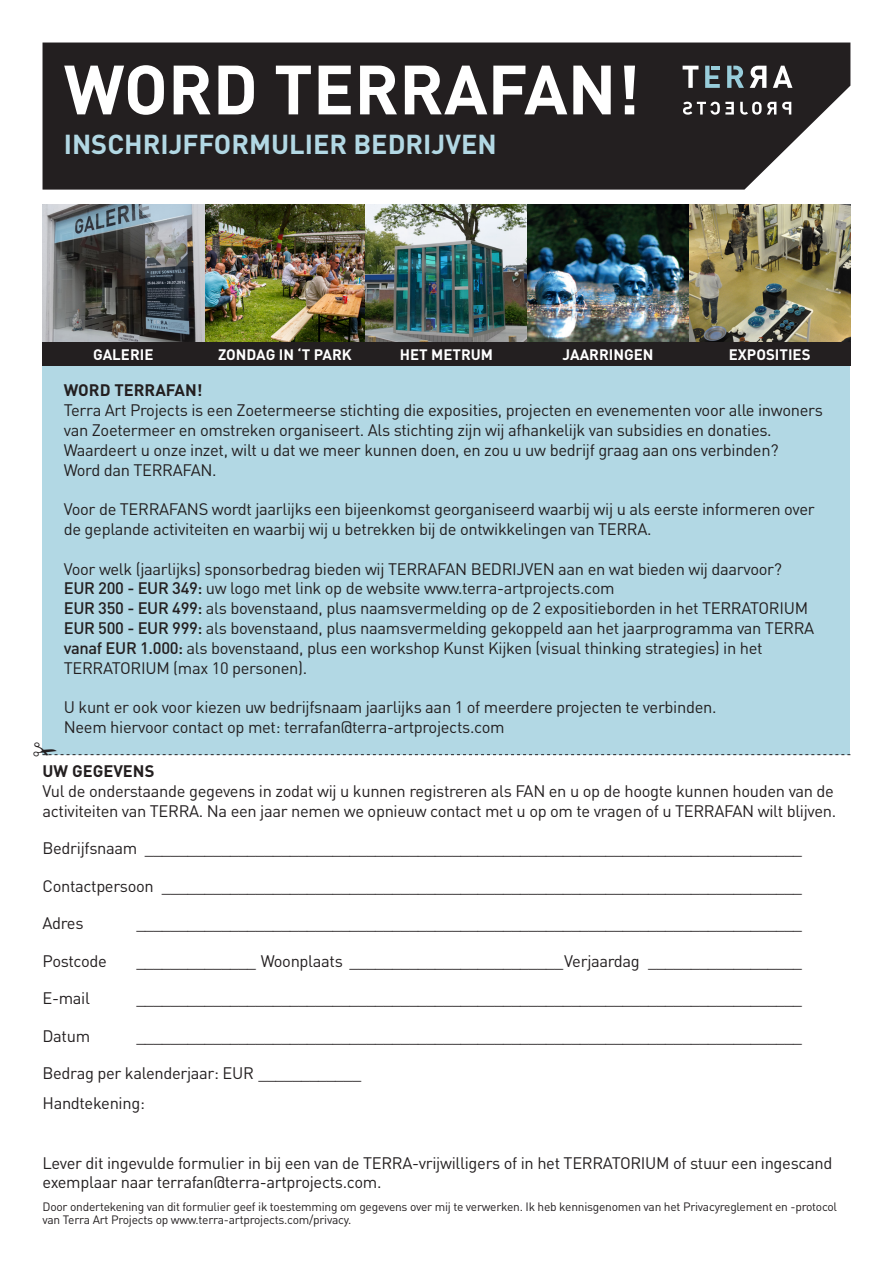
<style>
.page{position:relative;width:893px;height:1263px;background:#fff}
.page>*{position:absolute;margin:0;border:0;box-sizing:border-box;transform-origin:0 0}
.t1{font:700 68.55px "DIN";color:#fff}
.t2{font:700 27.15px "DIN";color:#b2d8e4}
.t3{font:16.5px/19.8px "DIN";letter-spacing:-.02em;color:#231f20}
.t4{font:700 16.5px "DIN";color:#231f20}
.t5{font:700 15px "DIN";color:#fff}
.t6{font:12px/13.5px "DIN";letter-spacing:-.02em;color:#231f20}
.s1{font-weight:500}
</style>
<div class="page">
<div style="left:43px;top:366px;width:807px;height:388px;background:#b2d8e4"></div>
<div style="left:43px;top:43px;width:807px;height:147px;background:#231f20"></div>
<svg style="left:750px;top:66px;width:16px;height:22px"></svg>
<svg style="left:773px;top:66px;width:19px;height:22px"></svg>
<svg style="left:683px;top:66px;width:15px;height:22px"></svg>
<svg style="left:782px;top:102px;width:9px;height:13px"></svg>
<svg style="left:740px;top:102px;width:36px;height:13px"></svg>
<svg style="left:683px;top:102px;width:51px;height:13px"></svg>
<svg style="left:705px;top:66px;width:15px;height:22px"></svg>
<svg style="left:727px;top:66px;width:17px;height:22px"></svg>
<img style="left:43px;top:204px;width:807px;height:138px">
<div style="left:43px;top:342px;width:161px;height:24px;background:#231f20"></div>
<div style="left:204px;top:342px;width:162px;height:24px;background:#231f20"></div>
<div style="left:366px;top:342px;width:161px;height:24px;background:#231f20"></div>
<div style="left:527px;top:342px;width:162px;height:24px;background:#231f20"></div>
<div style="left:689px;top:342px;width:161px;height:24px;background:#231f20"></div>
<svg style="left:42px;top:742px;width:808px;height:14px"></svg>
<p class="t1" style="left:64px;top:45px;width:578px">WORD TERRAFAN!</p>
<p class="t2" style="left:64px;top:126px;width:434px">INSCHRIJFFORMULIER BEDRIJVEN</p>
<p class="t5" style="left:93px;top:345px;width:62px">GALERIE</p>
<p class="t5" style="left:218px;top:345px;width:135px">ZONDAG IN ‘T PARK</p>
<p class="t5" style="left:400px;top:345px;width:95px">HET METRUM</p>
<p class="t5" style="left:563px;top:345px;width:92px">JAARRINGEN</p>
<p class="t5" style="left:729px;top:345px;width:83px">EXPOSITIES</p>
<p class="t4" style="left:64px;top:380px;width:140px">WORD TERRAFAN!</p>
<p class="t3" style="left:64px;top:400px;width:761px">Terra Art Projects is een Zoetermeerse stichting die exposities, projecten en evenementen voor alle inwoners van Zoetermeer en omstreken organiseert. Als stichting zijn wij afhankelijk van subsidies en donaties.<br>Waardeert u onze inzet, wilt u dat we meer kunnen doen, en zou u uw bedrijf graag aan ons verbinden?<br>Word dan TERRAFAN.</p>
<p class="t3" style="left:64px;top:499px;width:752px">Voor de TERRAFANS wordt jaarlijks een bijeenkomst georganiseerd waarbij wij u als eerste informeren over de geplande activiteiten en waarbij wij u betrekken bij de ontwikkelingen van TERRA.</p>
<p class="t3" style="left:64px;top:558px;width:720px">Voor welk (jaarlijks) sponsorbedrag bieden wij TERRAFAN BEDRIJVEN aan en wat bieden wij daarvoor?</p>
<p class="t3" style="left:64px;top:578px;width:552px"><span class="s1">EUR 200 - EUR 349:</span> uw logo met link op de website www.terra-artprojects.com</p>
<p class="t3" style="left:64px;top:598px;width:746px"><span class="s1">EUR 350 - EUR 499:</span> als bovenstaand, plus naamsvermelding op de 2 expositieborden in het TERRATORIUM</p>
<p class="t3" style="left:64px;top:618px;width:752px"><span class="s1">EUR 500 - EUR 999:</span> als bovenstaand, plus naamsvermelding gekoppeld aan het jaarprogramma van TERRA</p>
<p class="t3" style="left:64px;top:638px;width:700px"><span class="s1">vanaf EUR 1.000:</span> als bovenstaand, plus een workshop Kunst Kijken (visual thinking strategies) in het<br>TERRATORIUM (max 10 personen).</p>
<p class="t3" style="left:64px;top:697px;width:654px">U kunt er ook voor kiezen uw bedrijfsnaam jaarlijks aan 1 of meerdere projecten te verbinden.<br>Neem hiervoor contact op met: terrafan@terra-artprojects.com</p>
<p class="t4" style="left:43px;top:760px;width:113px">UW GEGEVENS</p>
<p class="t3" style="left:43px;top:781px;width:795px">Vul de onderstaande gegevens in zodat wij u kunnen registreren als FAN en u op de hoogte kunnen houden van de activiteiten van TERRA. Na een jaar nemen we opnieuw contact met u op om te vragen of u TERRAFAN wilt blijven.</p>
<p class="t3" style="left:43px;top:838px;width:761px">Bedrijfsnaam _____________________________________________________________________________</p>
<p class="t3" style="left:43px;top:875px;width:761px">Contactpersoon ___________________________________________________________________________</p>
<p class="t3" style="left:43px;top:913px;width:43px">Adres</p>
<p class="t3" style="left:136px;top:913px;width:667px">______________________________________________________________________________</p>
<p class="t3" style="left:43px;top:950px;width:66px">Postcode</p>
<p class="t3" style="left:136px;top:950px;width:667px">______________ Woonplaats _________________________Verjaardag __________________</p>
<p class="t3" style="left:43px;top:988px;width:49px">E-mail</p>
<p class="t3" style="left:136px;top:988px;width:667px">______________________________________________________________________________</p>
<p class="t3" style="left:43px;top:1025px;width:49px">Datum</p>
<p class="t3" style="left:136px;top:1025px;width:667px">______________________________________________________________________________</p>
<p class="t3" style="left:43px;top:1063px;width:320px">Bedrag per kalenderjaar: EUR ____________</p>
<p class="t3" style="left:43px;top:1093px;width:104px">Handtekening:</p>
<p class="t3" style="left:43px;top:1152px;width:791px">Lever dit ingevulde formulier in bij een van de TERRA-vrijwilligers of in het TERRATORIUM of stuur een ingescand exemplaar naar terrafan@terra-artprojects.com.</p>
<p class="t6" style="left:43px;top:1199px;width:796px">Door ondertekening van dit formulier geef ik toestemming om gegevens over mij te verwerken. Ik heb kennisgenomen van het Privacyreglement en -protocol van Terra Art Projects op www.terra-artprojects.com/privacy.</p>
</div>
